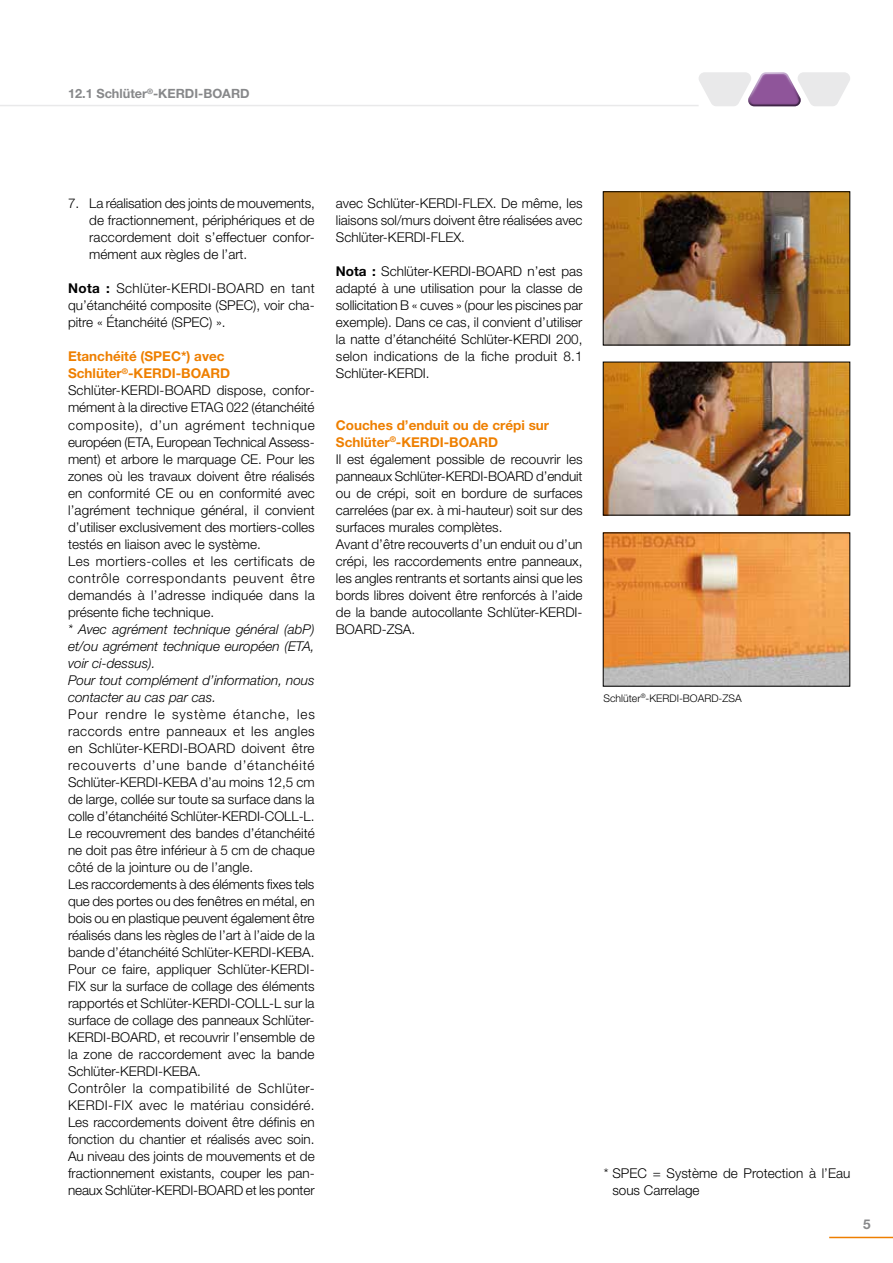
<style>
.page{position:relative;width:893px;height:1263px;background:#fff}
.page>*{position:absolute;margin:0;border:0;box-sizing:border-box;transform-origin:0 0}
.Fließtext{font:300 13.5px/17px "Helvetica Neue LT Pro";color:#000;text-align:justify}
.Fließtext-2{font:italic 300 13.5px/17px "Helvetica Neue LT Pro";color:#000;text-align:justify}
.Unter-Überschrift{font:700 13.5px/17px "Helvetica Neue LT Pro";color:#ee7f00}
.t1{font:700 13.5px "Helvetica Neue LT Pro";color:#87888a}
.t2{font:700 12.75px "Helvetica Neue LT Pro";color:#87888a}
.Hinweistext{font:300 10.5px "Helvetica Neue LT Pro";color:#000}
.s1{font-weight:700}
</style>
<div class="page">
<hr style="left:829px;top:1237px;width:64px;height:1px;background:#ee7f00">
<hr style="left:0;top:105px;width:699px;height:1px;background:#e9e9ea">
<svg style="left:699px;top:72px;width:151px;height:34px"></svg>
<img style="left:605px;top:193px;width:243px;height:150px">
<div style="left:603px;top:191px;width:247px;height:154px;border:1px solid #000"></div>
<img style="left:605px;top:364px;width:243px;height:149px">
<div style="left:603px;top:362px;width:247px;height:153px;border:1px solid #000"></div>
<img style="left:605px;top:534px;width:243px;height:150px">
<p class="t2" style="left:68px;top:86px;width:183px">12.1 Schlüter<sup>®</sup>-KERDI-BOARD</p>
<p class="Fließtext" style="left:89px;top:195px;width:227px;text-indent:-21px">7. La réalisation des joints de mouvements, de fractionnement, périphériques et de raccordement doit s’effectuer confor&shy;mément aux règles de l’art.</p>
<p class="Fließtext" style="left:68px;top:280px;width:248px"><span class="s1">Nota :</span> Schlüter-KERDI-BOARD en tant qu’étanchéité composite (SPEC), voir cha&shy;pitre « Étanchéité (SPEC) ».</p>
<p class="Unter-Überschrift" style="left:68px;top:348px;width:164px">Etanchéité (SPEC*) avec<br>Schlüter<sup>®</sup>-KERDI-BOARD</p>
<p class="Fließtext" style="left:68px;top:382px;width:248px">Schlüter-KERDI-BOARD dispose, confor&shy;mément à la directive ETAG 022 (étanchéité composite), d’un agrément technique européen (ETA, European Technical Assess&shy;ment) et arbore le marquage CE. Pour les zones où les travaux doivent être réalisés en conformité CE ou en conformité avec l’agrément technique général, il convient d’utiliser exclusivement des mortiers-colles testés en liaison avec le système.</p>
<p class="Fließtext" style="left:68px;top:552px;width:248px">Les mortiers-colles et les certificats de contrôle correspondants peuvent être demandés à l’adresse indiquée dans la présente fiche technique.</p>
<p class="Fließtext-2" style="left:68px;top:620px;width:248px">* Avec agrément technique général (abP) et/ou agrément technique européen (ETA, voir ci-dessus).</p>
<p class="Fließtext-2" style="left:68px;top:671px;width:248px">Pour tout complément d’information, nous contacter au cas par cas.</p>
<p class="Fließtext" style="left:68px;top:705px;width:248px">Pour rendre le système étanche, les raccords entre panneaux et les angles en Schlüter-KERDI-BOARD doivent être recouverts d’une bande d’étanchéité Schlüter-KERDI-KEBA d’au moins 12,5 cm de large, collée sur toute sa surface dans la colle d’étanchéité Schlüter-KERDI-COLL-L.<br>Le recouvrement des bandes d’étanchéité ne doit pas être inférieur à 5 cm de chaque côté de la jointure ou de l’angle.</p>
<p class="Fließtext" style="left:68px;top:875px;width:248px">Les raccordements à des éléments fixes tels que des portes ou des fenêtres en métal, en bois ou en plastique peuvent également être réalisés dans les règles de l’art à l’aide de la bande d’étanchéité Schlüter-KERDI-KEBA.<br>Pour ce faire, appliquer Schlüter-KERDI-FIX sur la surface de collage des éléments rapportés et Schlüter-KERDI-COLL-L sur la surface de collage des panneaux Schlüter-KERDI-BOARD, et recouvrir l’ensemble de la zone de raccordement avec la bande Schlüter-KERDI-KEBA.</p>
<p class="Fließtext" style="left:68px;top:1079px;width:248px">Contrôler la compatibilité de Schlüter-KERDI-FIX avec le matériau considéré.<br>Les raccordements doivent être définis en fonction du chantier et réalisés avec soin.<br>Au niveau des joints de mouvements et de fractionnement existants, couper les pan&shy;neaux Schlüter-KERDI-BOARD et les ponter</p>
<p class="Fließtext" style="left:336px;top:195px;width:248px">avec Schlüter-KERDI-FLEX. De même, les liaisons sol/murs doivent être réalisées avec Schlüter-KERDI-FLEX.</p>
<p class="Fließtext" style="left:336px;top:263px;width:248px"><span class="s1">Nota :</span> Schlüter-KERDI-BOARD n’est pas adapté à une utilisation pour la classe de sollicitation B « cuves » (pour les piscines par exemple). Dans ce cas, il convient d’utiliser la natte d’étanchéité Schlüter-KERDI 200, selon indications de la fiche produit 8.1<br>Schlüter-KERDI.</p>
<p class="Unter-Überschrift" style="left:336px;top:416px;width:215px">Couches d’enduit ou de crépi sur<br>Schlüter<sup>®</sup>-KERDI-BOARD</p>
<p class="Fließtext" style="left:336px;top:450px;width:248px">Il est également possible de recouvrir les panneaux Schlüter-KERDI-BOARD d’enduit ou de crépi, soit en bordure de surfaces carrelées (par ex. à mi-hauteur) soit sur des surfaces murales complètes.</p>
<p class="Fließtext" style="left:336px;top:535px;width:248px">Avant d’être recouverts d’un enduit ou d’un crépi, les raccordements entre panneaux, les angles rentrants et sortants ainsi que les bords libres doivent être renforcés à l’aide de la bande autocollante Schlüter-KERDI-BOARD-ZSA.</p>
<p class="Hinweistext" style="left:604px;top:691px;width:140px">Schlüter<sup>®</sup>-KERDI-BOARD-ZSA</p>
<p class="Fließtext" style="left:612px;top:1164px;width:240px;text-indent:-9px">* SPEC = Système de Protection à l’Eau sous Carrelage</p>
<p class="t1" style="left:863px;top:1216px;width:9px">5</p>
</div>
